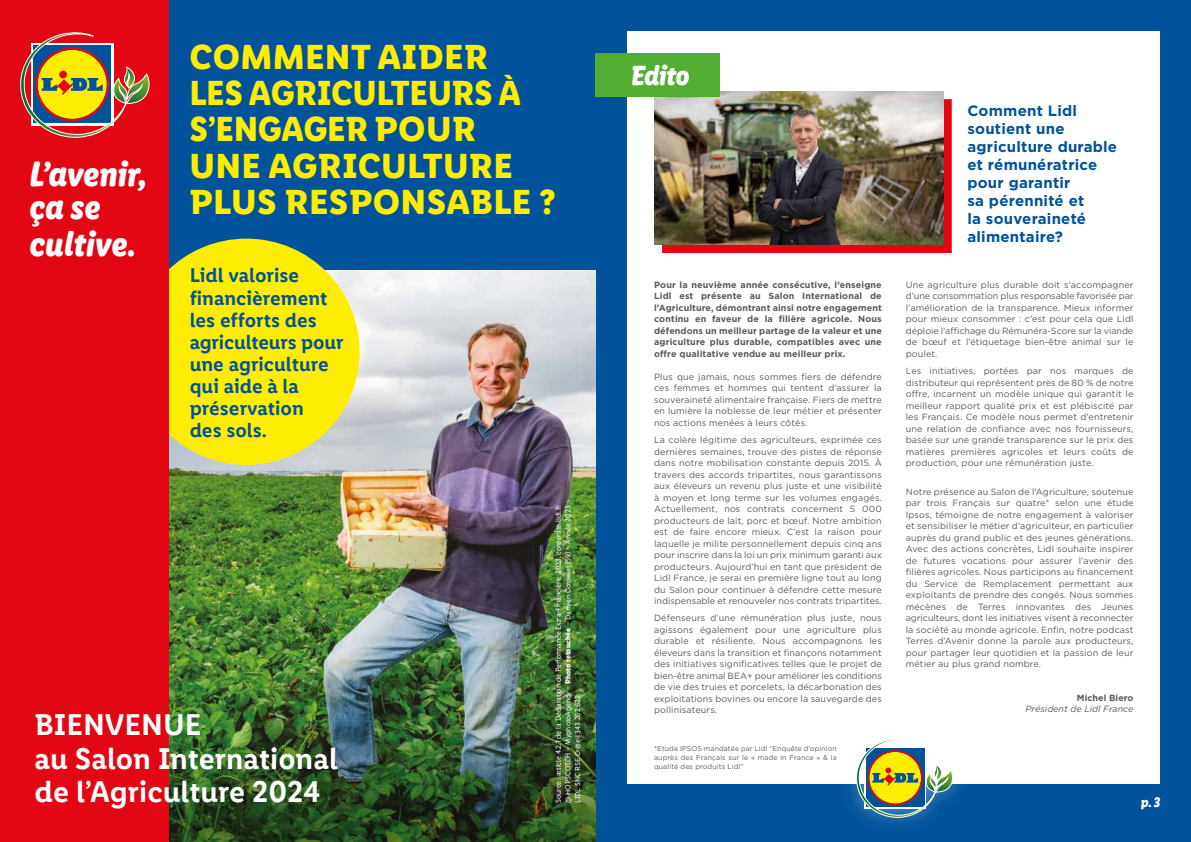
<style>
.page{position:relative;width:1191px;height:842px;background:#fff}
.page>*{position:absolute;margin:0;border:0;box-sizing:border-box;transform-origin:0 0}
.t1{font:700 35.1px/36.3px "Lidl Font Pro";letter-spacing:.01em;color:#ffed00}
.t2{font:34.9px/33.3px "Lidl Font Script Pro";letter-spacing:.01em;color:#fff}
.t3{font:600 30.3px/33.2px "Lidl Font Pro";color:#fff}
.t4{font:27.9px "Lidl Font Script Pro";letter-spacing:-.005em;color:#fff}
.t5{font:600 20.1px/22.1px "Lidl Font Pro";color:#00539b}
.t6{font:700 15px/18px "Gotham";letter-spacing:.015em;color:#00539b}
.t7{font:14px "Lidl Font Script Pro";color:#fff}
.t8{font:9px/11.5px "Gotham";letter-spacing:.015em;color:#5a5a5c;text-align:justify}
.t9{font:700 9px/11.5px "Gotham";letter-spacing:.015em;color:#5a5a5c;text-align:justify}
.t10{font:italic 9px "Gotham";color:#5a5a5c}
.t11{font:7.3px/9.8px "Lidl Font Pro";color:#fff}
.t12{font:7px/9px "Gotham";letter-spacing:.015em;color:#5a5a5c;text-align:justify}
.s1{font-weight:700}
</style>
<div class="page">
<div style="left:595px;top:0;width:596px;height:842px;background:#00539b"></div>
<div style="left:627px;top:32px;width:533px;height:752px;background:#fff"></div>
<div style="left:838px;top:721px;width:132px;height:114px;background:#fff;opacity:.4"></div>
<svg style="left:855px;top:739px;width:100px;height:79px"></svg>
<div style="left:662px;top:100px;width:289px;height:153px;background:#e30613"></div>
<img style="left:654px;top:92px;width:289px;height:153px">
<div style="left:7px;top:0;width:588px;height:446px;background:#00539b"></div>
<img style="left:169px;top:271px;width:426px;height:571px">
<div style="left:133px;top:239px;width:226px;height:226px;background:#ffed00;border-radius:50%"></div>
<div style="left:0;top:0;width:169px;height:842px;background:#e30613"></div>
<svg style="left:20px;top:32px;width:130px;height:106px"></svg>
<div style="left:595px;top:54px;width:125px;height:43px;background:#52ae32"></div>
<h2 class="t2" style="left:30px;top:157px;width:118px">L’avenir, ça se</h2>
<h2 class="t2" style="left:30px;top:228px;width:107px">cultive.</h2>
<h1 class="t1" style="left:189px;top:39px;width:368px">COMMENT AIDER<br>LES AGRICULTEURS À<br>S’ENGAGER POUR<br>UNE AGRICULTURE<br>PLUS RESPONSABLE ?</h1>
<h3 class="t5" style="left:190px;top:265px;width:155px">Lidl valorise financièrement les efforts des agriculteurs pour une agriculture qui aide à la préservation<br>des sols.</h3>
<h3 class="t3" style="left:35px;top:709px;width:305px">BIENVENUE<br>au Salon International de l’Agriculture 2024</h3>
<p class="t11" style="left:553px;top:803px;width:305px;rotate:-90deg">Source: article 4.2.1 de la Déclaration de Performance Extra-Financière, 2023, corporate.lidl.fr @ HOPSCOTCH – MyphotoAgency – <span class="s1">Photo retouchée</span> – Damien Gosselet (59) – Année 2023 –<br>LIDL SNC RSE Créteil 343 262 622</p>
<h3 class="t4" style="left:631px;top:58px;width:60px">Edito</h3>
<p class="t9" style="left:654px;top:279px;width:229px">Pour la neuvième année consécutive, l’enseigne Lidl est présente au Salon International de l’Agriculture, démontrant ainsi notre engagement continu en faveur de la filière agricole. Nous défendons un meilleur partage de la valeur et une agriculture plus durable, compatibles avec une offre qualitative vendue au meilleur prix.</p>
<p class="t8" style="left:654px;top:371px;width:229px">Plus que jamais, nous sommes fiers de défendre ces femmes et hommes qui tentent d’assurer la souveraineté alimentaire française. Fiers de mettre en lumière la noblesse de leur métier et présenter nos actions menées à leurs côtés.</p>
<p class="t8" style="left:654px;top:434px;width:229px">La colère légitime des agriculteurs, exprimée ces dernières semaines, trouve des pistes de réponse dans notre mobilisation constante depuis 2015. À travers des accords tripartites, nous garantissons aux éleveurs un revenu plus juste et une visibilité à moyen et long terme sur les volumes engagés.<br>Actuellement, nos contrats concernent 5 000 producteurs de lait, porc et bœuf. Notre ambition est de faire encore mieux. C’est la raison pour laquelle je milite personnellement depuis cinq ans pour inscrire dans la loi un prix minimum garanti aux producteurs. Aujourd’hui en tant que président de Lidl France, je serai en première ligne tout au long du Salon pour continuer à défendre cette mesure indispensable et renouveler nos contrats tripartites.</p>
<p class="t8" style="left:654px;top:612px;width:229px">Défenseurs d’une rémunération plus juste, nous agissons également pour une agriculture plus durable et résiliente. Nous accompagnons les éleveurs dans la transition et finançons notamment des initiatives significatives telles que le projet de bien-être animal BEA+ pour améliorer les conditions de vie des truies et porcelets, la décarbonation des exploitations bovines ou encore la sauvegarde des pollinisateurs.</p>
<p class="t12" style="left:654px;top:744px;width:184px">*Etude IPSOS mandatée par Lidl “Enquête d’opinion auprès des Français sur le « made in France » &amp; la qualité des produits Lidl”</p>
<h3 class="t6" style="left:967px;top:102px;width:151px">Comment Lidl soutient une agriculture durable et rémunératrice pour garantir<br>sa pérennité et<br>la souveraineté alimentaire?</h3>
<p class="t8" style="left:905px;top:279px;width:229px">Une agriculture plus durable doit s’accompagner d’une consommation plus responsable favorisée par l’amélioration de la transparence. Mieux informer pour mieux consommer : c’est pour cela que Lidl déploie l’affichage du Rémunéra-Score sur la viande de bœuf et l’étiquetage bien-être animal sur le poulet.</p>
<p class="t8" style="left:905px;top:365px;width:229px">Les initiatives, portées par nos marques de distributeur qui représentent près de 80 % de notre offre, incarnent un modèle unique qui garantit le meilleur rapport qualité prix et est plébiscité par les Français. Ce modèle nous permet d’entretenir une relation de confiance avec nos fournisseurs, basée sur une grande transparence sur le prix des matières premières agricoles et leurs coûts de production, pour une rémunération juste.</p>
<p class="t8" style="left:905px;top:486px;width:229px">Notre présence au Salon de l’Agriculture, soutenue par trois Français sur quatre* selon une étude Ipsos, témoigne de notre engagement à valoriser et sensibiliser le métier d’agriculteur, en particulier auprès du grand public et des jeunes générations.<br>Avec des actions concrètes, Lidl souhaite inspirer de futures vocations pour assurer l’avenir des filières agricoles. Nous participons au financement du Service de Remplacement permettant aux exploitants de prendre des congés. Nous sommes mécènes de Terres innovantes des Jeunes agriculteurs, dont les initiatives visent à reconnecter la société au monde agricole. Enfin, notre podcast Terres d’Avenir donne la parole aux producteurs, pour partager leur quotidien et la passion de leur métier au plus grand nombre.</p>
<p class="t9" style="left:1077px;top:692px;width:58px">Michel Biero</p>
<p class="t10" style="left:1025px;top:703px;width:109px">Président de Lidl France</p>
<h3 class="t7" style="left:1141px;top:794px;width:20px">p. 3</h3>
</div>
